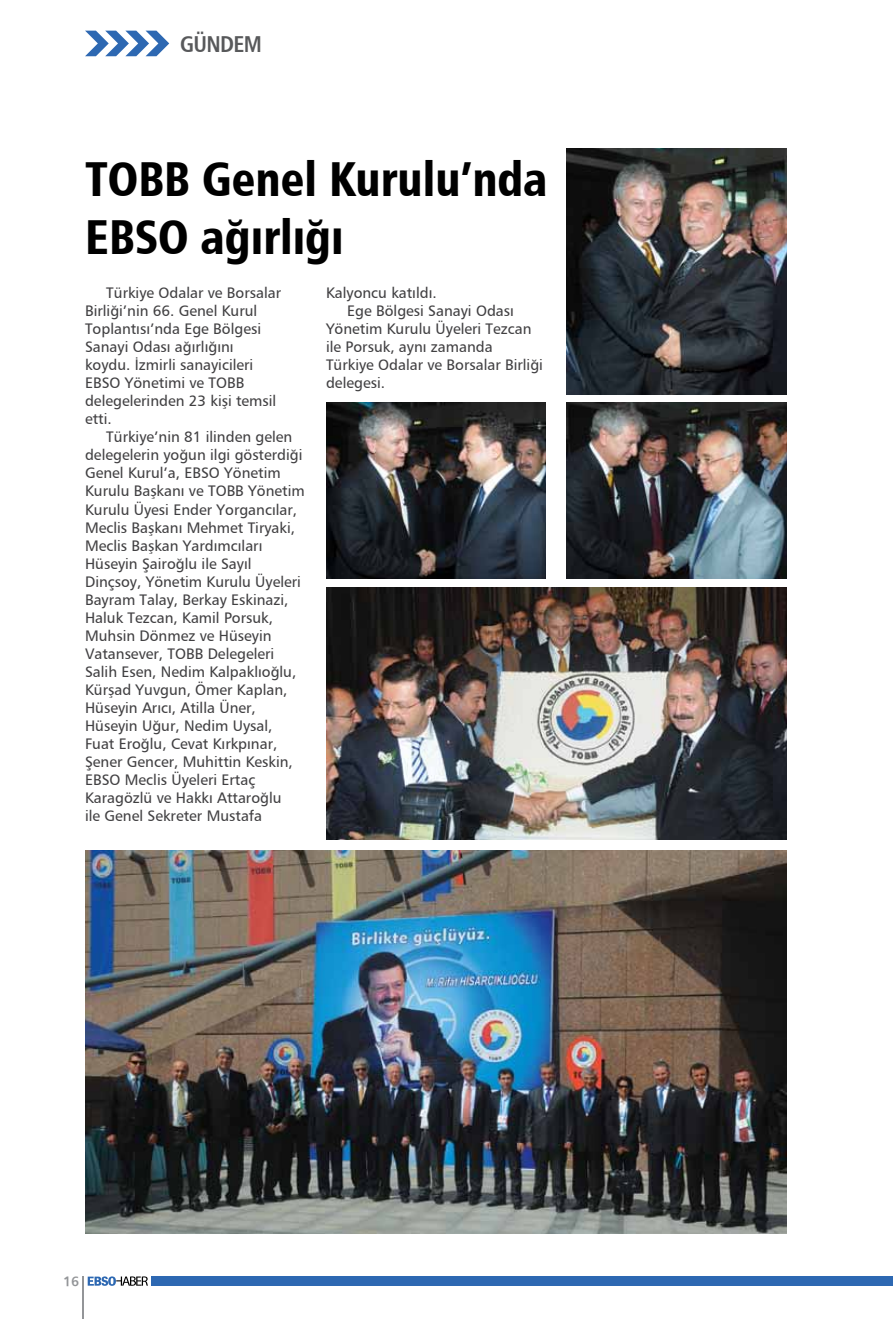
<style>
.page{position:relative;width:893px;height:1319px;background:#fff}
.page>*{position:absolute;margin:0;border:0;box-sizing:border-box;transform-origin:0 0}
.t1{font:900 condensed 48px/57.6px "Frutiger";color:#000;scale:.96 1}
.t2{font:700 condensed 22.5px "Frutiger";letter-spacing:-.03em;color:#58595b}
.t3{font:15px/18px "Frutiger Roman";color:#414042}
.t4{font:700 13.5px "Frutiger";color:#939598}
</style>
<div class="page">
<svg style="left:88px;top:1276px;width:60px;height:9px"></svg>
<div style="left:151px;top:1276px;width:742px;height:9px;background:#2d68b2"></div>
<hr style="left:83px;top:1276px;width:1px;height:42px;background:#939598">
<svg style="left:85px;top:31px;width:84px;height:25px"></svg>
<img style="left:85px;top:850px;width:702px;height:383px">
<img style="left:567px;top:149px;width:220px;height:245px">
<img style="left:567px;top:402px;width:220px;height:176px">
<img style="left:326px;top:402px;width:220px;height:176px">
<img style="left:326px;top:587px;width:461px;height:251px">
<h2 class="t2" style="left:180px;top:30px;width:83px">GÜNDEM</h2>
<h1 class="t1" style="left:85px;top:150px;width:483px">TOBB Genel Kurulu’nda<br>EBSO ağırlığı</h1>
<p class="t3" style="left:85px;top:284px;width:198px;text-indent:21px">Türkiye Odalar ve Borsalar<br>Birliği’nin 66. Genel Kurul<br>Toplantısı’nda Ege Bölgesi<br>Sanayi Odası ağırlığını koydu. İzmirli sanayicileri<br>EBSO Yönetimi ve TOBB delegelerinden 23 kişi temsil etti.</p>
<p class="t3" style="left:85px;top:428px;width:221px;text-indent:21px">Türkiye’nin 81 ilinden gelen delegelerin yoğun ilgi gösterdiği<br>Genel Kurul’a, EBSO Yönetim<br>Kurulu Başkanı ve TOBB Yönetim<br>Kurulu Üyesi Ender Yorgancılar,<br>Meclis Başkanı Mehmet Tiryaki,<br>Meclis Başkan Yardımcıları<br>Hüseyin Şairoğlu ile Sayıl<br>Dinçsoy, Yönetim Kurulu Üyeleri<br>Bayram Talay, Berkay Eskinazi,<br>Haluk Tezcan, Kamil Porsuk,<br>Muhsin Dönmez ve Hüseyin<br>Vatansever, TOBB Delegeleri<br>Salih Esen, Nedim Kalpaklıoğlu,<br>Kürşad Yuvgun, Ömer Kaplan,<br>Hüseyin Arıcı, Atilla Üner,<br>Hüseyin Uğur, Nedim Uysal,<br>Fuat Eroğlu, Cevat Kırkpınar,<br>Şener Gencer, Muhittin Keskin,<br>EBSO Meclis Üyeleri Ertaç<br>Karagözlü ve Hakkı Attaroğlu<br>ile Genel Sekreter Mustafa</p>
<p class="t3" style="left:326px;top:284px;width:112px">Kalyoncu katıldı.</p>
<p class="t3" style="left:347px;top:302px;width:168px">Ege Bölgesi Sanayi Odası</p>
<p class="t3" style="left:326px;top:320px;width:207px">Yönetim Kurulu Üyeleri Tezcan</p>
<p class="t3" style="left:326px;top:338px;width:168px">ile Porsuk, aynı zamanda</p>
<p class="t3" style="left:326px;top:356px;width:219px">Türkiye Odalar ve Borsalar Birliği</p>
<p class="t3" style="left:326px;top:374px;width:61px">delegesi.</p>
<p class="t4" style="left:63px;top:1272px;width:18px">16</p>
</div>
